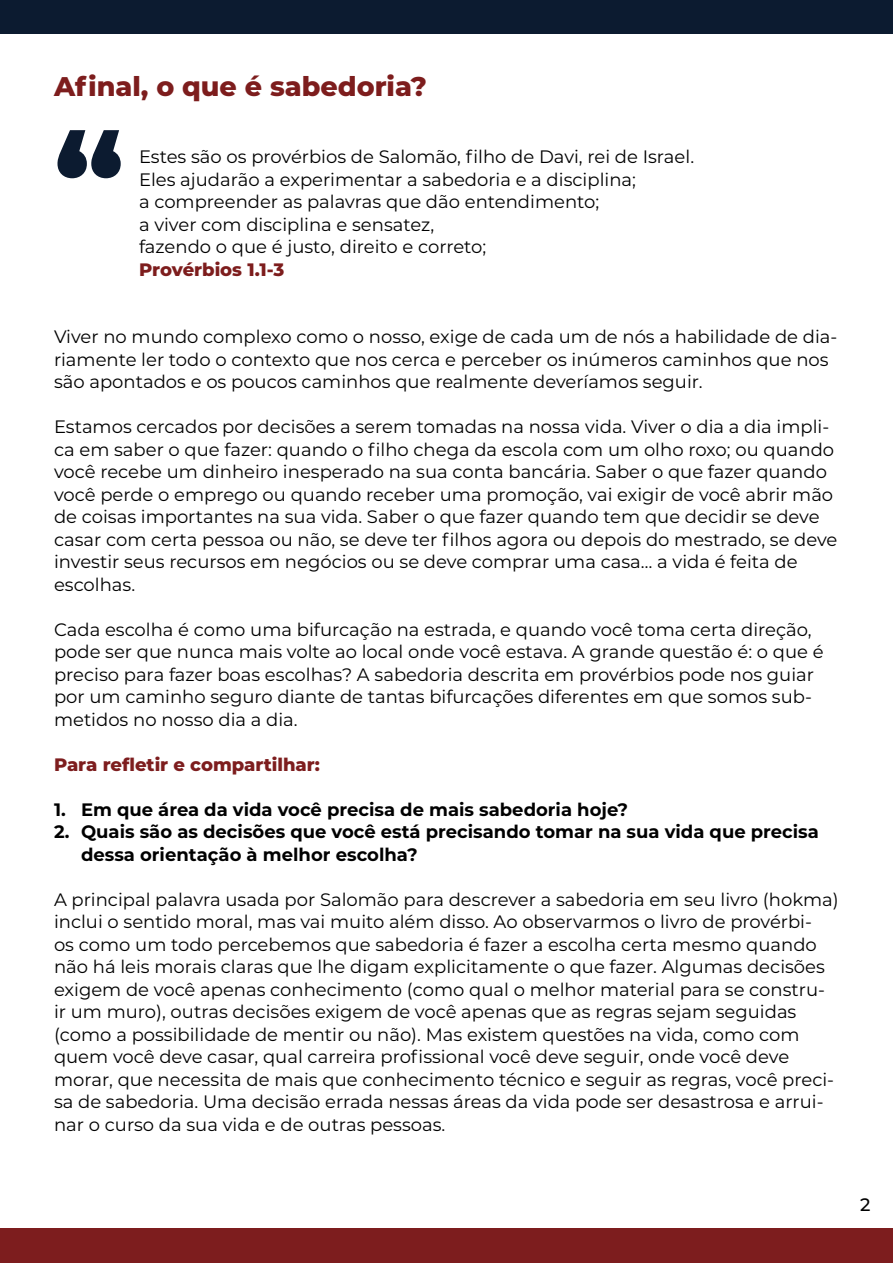
<style>
.page{position:relative;width:893px;height:1263px;background:#fff}
.page>*{position:absolute;margin:0;border:0;box-sizing:border-box;transform-origin:0 0}
.t1{font:800 129px "Montserrat";color:#0c1b30}
.t2{font:800 27px "Montserrat";color:#7d1d1d}
.t3{font:18px/22.5px "Montserrat";color:#000}
.t4{font:700 18px/22.5px "Montserrat";color:#000}
.t5{font:800 18px "Montserrat";color:#7d1d1e}
.t6{font:800 18px "Montserrat";color:#7d1d1d}
.t7{font:500 18px "Montserrat";color:#000101}
</style>
<div class="page">
<div style="left:0;top:0;width:893px;height:33px;background:#0c1b30"></div>
<div style="left:0;top:1229px;width:893px;height:34px;background:#7d1d1e"></div>
<h2 class="t2" style="left:54px;top:66px;width:374px">Afinal, o que é sabedoria?</h2>
<h1 class="t1" style="left:54px;top:86px;width:72px">“</h1>
<p class="t3" style="left:139px;top:145px;width:557px">Estes são os provérbios de Salomão, filho de Davi, rei de Israel.<br>Eles ajudarão a experimentar a sabedoria e a disciplina;<br>a compreender as palavras que dão entendimento;<br>a viver com disciplina e sensatez,<br>fazendo o que é justo, direito e correto;</p>
<p class="t6" style="left:139px;top:256px;width:147px">Provérbios 1.1-3</p>
<p class="t3" style="left:54px;top:325px;width:785px">Viver no mundo complexo como o nosso, exige de cada um de nós a habilidade de dia&shy;riamente ler todo o contexto que nos cerca e perceber os inúmeros caminhos que nos são apontados e os poucos caminhos que realmente deveríamos seguir.</p>
<p class="t3" style="left:54px;top:415px;width:785px">Estamos cercados por decisões a serem tomadas na nossa vida. Viver o dia a dia impli&shy;ca em saber o que fazer: quando o filho chega da escola com um olho roxo; ou quando você recebe um dinheiro inesperado na sua conta bancária. Saber o que fazer quando você perde o emprego ou quando receber uma promoção, vai exigir de você abrir mão de coisas importantes na sua vida. Saber o que fazer quando tem que decidir se deve casar com certa pessoa ou não, se deve ter filhos agora ou depois do mestrado, se deve investir seus recursos em negócios ou se deve comprar uma casa… a vida é feita de escolhas.</p>
<p class="t3" style="left:54px;top:617px;width:771px">Cada escolha é como uma bifurcação na estrada, e quando você toma certa direção, pode ser que nunca mais volte ao local onde você estava. A grande questão é: o que é preciso para fazer boas escolhas? A sabedoria descrita em provérbios pode nos guiar por um caminho seguro diante de tantas bifurcações diferentes em que somos sub&shy;metidos no nosso dia a dia.</p>
<p class="t5" style="left:54px;top:751px;width:268px">Para refletir e compartilhar:</p>
<p class="t4" style="left:54px;top:797px;width:576px">1. Em que área da vida você precisa de mais sabedoria hoje?</p>
<p class="t4" style="left:81px;top:820px;width:739px;text-indent:-27px">2. Quais são as decisões que você está precisando tomar na sua vida que precisa dessa orientação à melhor escolha?</p>
<p class="t3" style="left:54px;top:887px;width:786px">A principal palavra usada por Salomão para descrever a sabedoria em seu livro (hokma) inclui o sentido moral, mas vai muito além disso. Ao observarmos o livro de provérbi-<br>os como um todo percebemos que sabedoria é fazer a escolha certa mesmo quando não há leis morais claras que lhe digam explicitamente o que fazer. Algumas decisões exigem de você apenas conhecimento (como qual o melhor material para se constru&shy;ir um muro), outras decisões exigem de você apenas que as regras sejam seguidas (como a possibilidade de mentir ou não). Mas existem questões na vida, como com quem você deve casar, qual carreira profissional você deve seguir, onde você deve morar, que necessita de mais que conhecimento técnico e seguir as regras, você preci&shy;sa de sabedoria. Uma decisão errada nessas áreas da vida pode ser desastrosa e arrui&shy;nar o curso da sua vida e de outras pessoas.</p>
<p class="t7" style="left:860px;top:1192px;width:12px">2</p>
</div>
